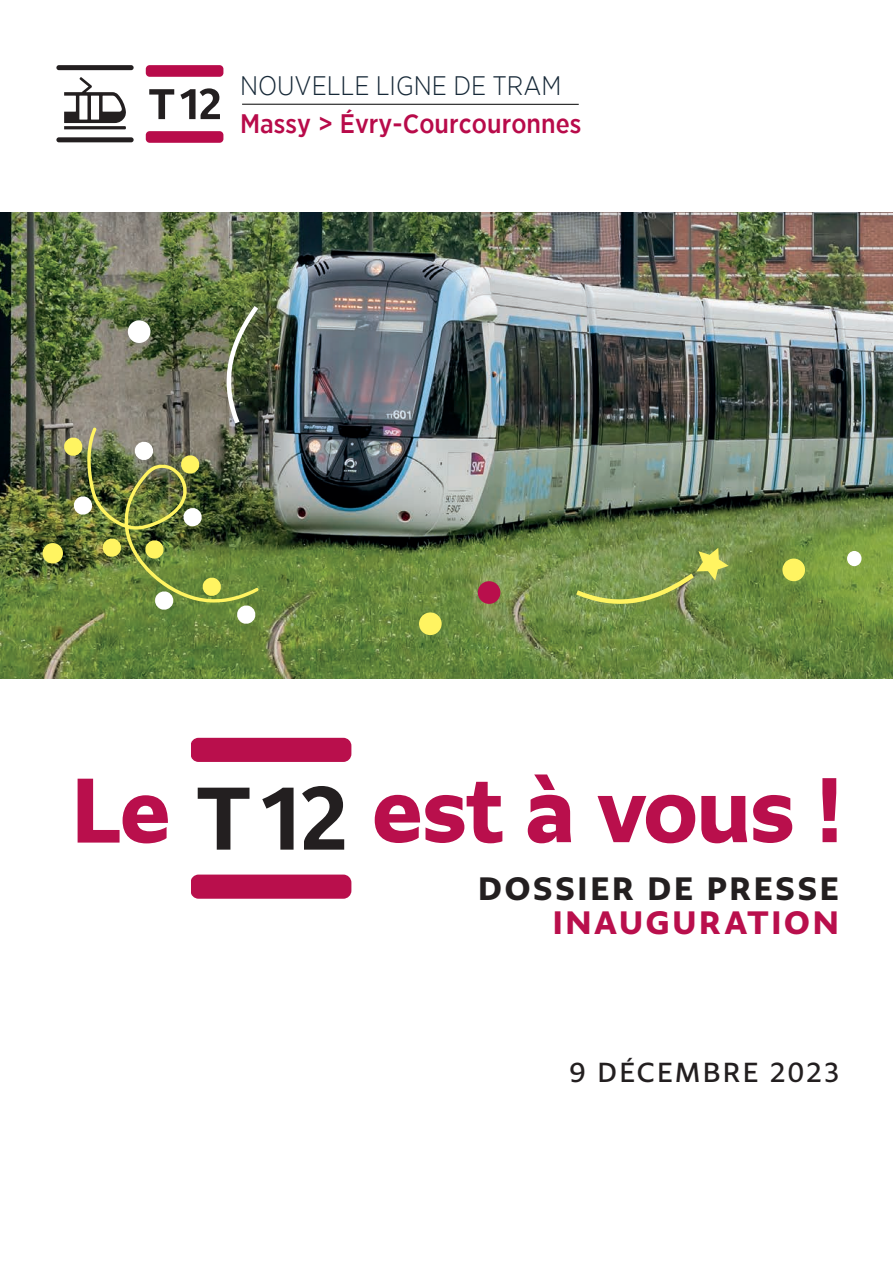
<style>
.page{position:relative;width:893px;height:1263px;background:#fff}
.page>*{position:absolute;margin:0;border:0;box-sizing:border-box;transform-origin:0 0}
.TITRE_1{font:700 84.75px "Grand Paris";letter-spacing:-.01em;color:#b90f4c}
.t1{font:700 30px/34.5px "Grand Paris";letter-spacing:.095em;color:#231f20;text-align:right}
.t2{font:500 26.7px "Gotham Narrow";letter-spacing:.005em;color:#b80b4a}
.t3{font:300 26.7px "Gotham Narrow";color:#172938}
.t4{font:25.5px "Grand Paris";letter-spacing:.09em;color:#231f20}
.s1{color:#b90f4c}
</style>
<div class="page">
<svg style="left:149px;top:89px;width:25px;height:30px"></svg>
<svg style="left:180px;top:88px;width:40px;height:31px"></svg>
<div style="left:146px;top:65px;width:77px;height:12px;background:#b80b4a;border-radius:4px"></div>
<div style="left:146px;top:131px;width:77px;height:12px;background:#b80b4a;border-radius:4px"></div>
<hr style="left:242px;top:104px;width:337px;height:1px;background:#000001">
<div style="left:56px;top:65px;width:78px;height:5px;background:#231f20;border-radius:2px"></div>
<div style="left:56px;top:137px;width:78px;height:5px;background:#231f20;border-radius:2px"></div>
<svg style="left:64px;top:77px;width:62px;height:52px"></svg>
<img style="left:0;top:213px;width:893px;height:465px">
<svg style="left:198px;top:788px;width:51px;height:62px"></svg>
<svg style="left:262px;top:788px;width:32px;height:62px"></svg>
<svg style="left:302px;top:786px;width:42px;height:64px"></svg>
<div style="left:191px;top:738px;width:160px;height:24px;background:#b90f4c;border-radius:8px"></div>
<div style="left:191px;top:874px;width:160px;height:25px;background:#b90f4c;border-radius:8px"></div>
<div style="left:782px;top:558px;width:23px;height:23px;background:#fff461;border-radius:50%"></div>
<div style="left:419px;top:612px;width:23px;height:23px;background:#fff461;border-radius:50%"></div>
<div style="left:478px;top:581px;width:22px;height:23px;background:#b90f4c;border-radius:50%"></div>
<div style="left:847px;top:551px;width:14px;height:15px;background:#fff;border-radius:50%"></div>
<svg style="left:571px;top:548px;width:158px;height:59px;background:#899f52"></svg>
<img style="left:41px;top:301px;width:222px;height:324px">
<p class="t3" style="left:240px;top:69px;width:323px">NOUVELLE LIGNE DE TRAM</p>
<p class="t2" style="left:240px;top:107px;width:343px">Massy &gt; Évry-Courcouronnes</p>
<p class="TITRE_1" style="left:71px;top:754px;width:101px">Le</p>
<p class="TITRE_1" style="left:372px;top:753px;width:471px">est à vous !</p>
<p class="t1" style="left:478px;top:870px;width:362px">DOSSIER DE PRESSE<br><span class="s1">INAUGURATION</span></p>
<p class="t4" style="left:569px;top:1055px;width:271px">9 DÉCEMBRE 2023</p>
</div>
